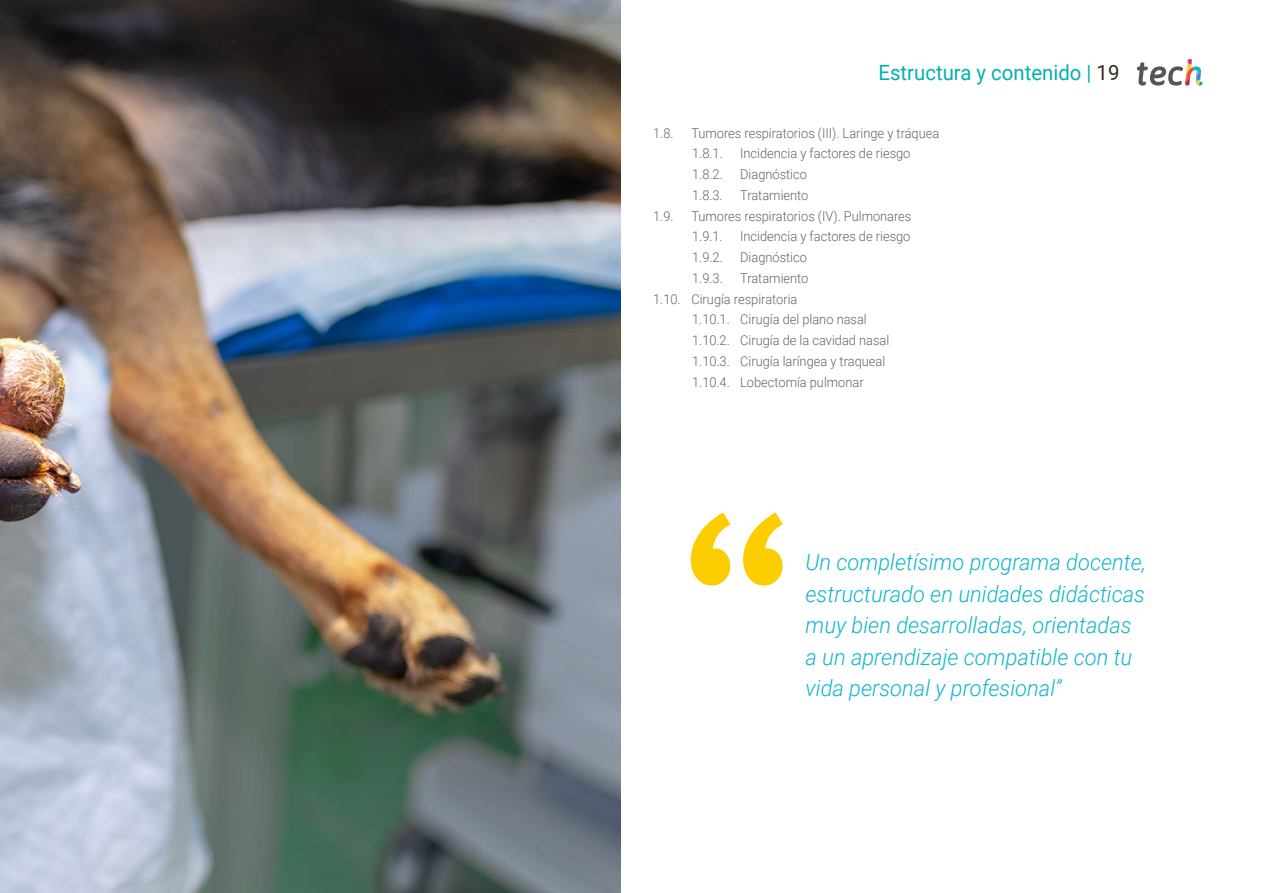
<style>
.page{position:relative;width:1263px;height:893px;background:#fff}
.page>*{position:absolute;margin:0;border:0;box-sizing:border-box;transform-origin:0 0}
.t1{font:italic 300 22.5px/31.5px "Roboto";color:#0fb6cf}
.t2{font:21px "Roboto";color:#00b2af}
.t3{font:300 13.5px/20.7px "Roboto";color:#61646a;scale:.95 1}
.s1{color:#312e20}
</style>
<div class="page">
<svg style="left:1137px;top:59px;width:65px;height:27px"></svg>
<svg style="left:691px;top:512px;width:92px;height:74px"></svg>
<img style="left:0;top:0;width:621px;height:893px">
<h2 class="t2" style="left:878px;top:57px;width:242px">Estructura y contenido | <span class="s1">19</span></h2>
<p class="t3" style="left:653px;top:122px;width:23px">1.8.</p>
<p class="t3" style="left:691px;top:122px;width:262px">Tumores respiratorios (III). Laringe y tráquea<br>1.8.1.</p>
<p class="t3" style="left:740px;top:143px;width:181px">Incidencia y factores de riesgo</p>
<p class="t3" style="left:692px;top:164px;width:34px">1.8.2.</p>
<p class="t3" style="left:740px;top:164px;width:72px">Diagnóstico</p>
<p class="t3" style="left:692px;top:184px;width:34px">1.8.3.</p>
<p class="t3" style="left:740px;top:184px;width:73px">Tratamiento</p>
<p class="t3" style="left:653px;top:205px;width:23px">1.9.</p>
<p class="t3" style="left:691px;top:205px;width:233px">Tumores respiratorios (IV). Pulmonares<br>1.9.1.</p>
<p class="t3" style="left:740px;top:226px;width:181px">Incidencia y factores de riesgo</p>
<p class="t3" style="left:692px;top:247px;width:34px">1.9.2.</p>
<p class="t3" style="left:740px;top:247px;width:72px">Diagnóstico</p>
<p class="t3" style="left:692px;top:267px;width:34px">1.9.3.</p>
<p class="t3" style="left:740px;top:267px;width:73px">Tratamiento</p>
<p class="t3" style="left:653px;top:288px;width:153px">1.10. Cirugía respiratoria</p>
<p class="t3" style="left:692px;top:309px;width:185px">1.10.1. Cirugía del plano nasal</p>
<p class="t3" style="left:692px;top:330px;width:209px">1.10.2. Cirugía de la cavidad nasal</p>
<p class="t3" style="left:692px;top:350px;width:205px">1.10.3. Cirugía laríngea y traqueal</p>
<p class="t3" style="left:692px;top:371px;width:182px">1.10.4. Lobectomía pulmonar</p>
<h1 class="t1" style="left:805px;top:546px;width:342px">Un completísimo programa docente, estructurado en unidades didácticas muy bien desarrolladas, orientadas a un aprendizaje compatible con tu vida personal y profesional”</h1>
</div>
